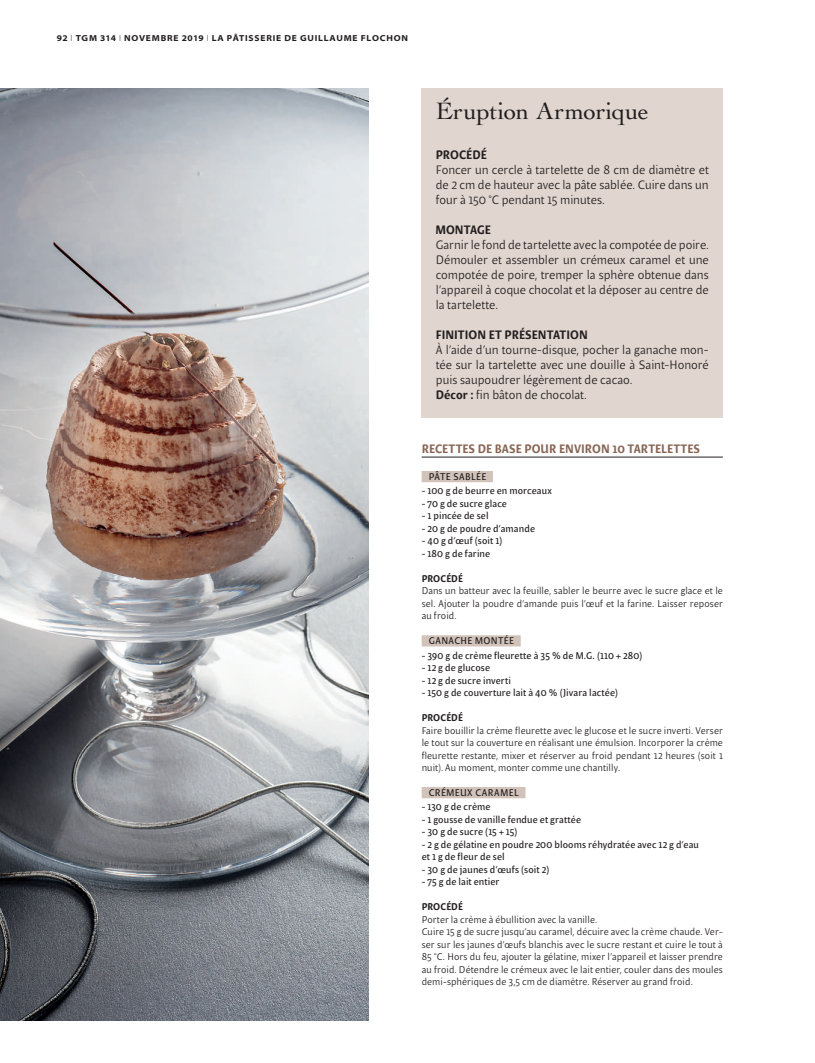
<style>
.page{position:relative;width:815px;height:1063px;background:#fff}
.page>*{position:absolute;margin:0;border:0;box-sizing:border-box;transform-origin:0 0}
.t1{font:25px "Cochin LT Std";letter-spacing:-.01em;color:#231f20}
.t2{font:12.5px/15px "Beret LT Std";color:#231f20;text-align:justify}
.t3{font:500 12.5px "Beret LT Std";letter-spacing:.005em;color:#886554}
.t4{font:500 12.5px "Beret LT Std";letter-spacing:.005em;color:#231f20}
.t5{font:10px/12.5px "Beret LT Std";letter-spacing:.01em;color:#231f20;text-align:justify}
.t6{font:10px/12.5px "Beret LT Std";letter-spacing:.015em;color:#231f20}
.t7{font:10px "Beret LT Std";letter-spacing:.045em;color:#231f20}
.t8{font:500 10px "Beret LT Std";letter-spacing:.015em;color:#231f20}
.t9{font:10px "Beret LT Std";letter-spacing:.05em;color:#231f20}
.t10{font:700 semi-expanded 8.75px "Myriad Pro";letter-spacing:.09em;color:#231f20}
.s1{font-weight:300}
.s2{font-weight:500}
</style>
<div class="page">
<img style="left:0;top:89px;width:369px;height:931px">
<div style="left:422px;top:89px;width:301px;height:329px;background:#e1d6cf"></div>
<hr style="left:422px;top:457px;width:301px;height:1px;background:#231f20">
<div style="left:422px;top:471px;width:71px;height:11px;background:#d2c3ba"></div>
<div style="left:422px;top:635px;width:99px;height:12px;background:#d2c3ba"></div>
<div style="left:422px;top:787px;width:103px;height:11px;background:#d2c3ba"></div>
<p class="t10" style="left:57px;top:33px;width:353px">92 <span class="s1">I</span> TGM 314 <span class="s1">I</span> NOVEMBRE 2019 <span class="s1">I</span> LA PÂTISSERIE DE GUILLAUME FLOCHON</p>
<h1 class="t1" style="left:436px;top:97px;width:215px">Éruption Armorique</h1>
<p class="t4" style="left:436px;top:147px;width:52px">PROCÉDÉ</p>
<p class="t2" style="left:436px;top:162px;width:274px">Foncer un cercle à tartelette de 8 cm de diamètre et de 2 cm de hauteur avec la pâte sablée. Cuire dans un four à 150 °C pendant 15 minutes.</p>
<p class="t4" style="left:436px;top:222px;width:56px">MONTAGE</p>
<p class="t2" style="left:436px;top:237px;width:274px">Garnir le fond de tartelette avec la compotée de poire.<br>Démouler et assembler un crémeux caramel et une compotée de poire, tremper la sphère obtenue dans l’appareil à coque chocolat et la déposer au centre de la tartelette.</p>
<p class="t4" style="left:436px;top:327px;width:153px">FINITION ET PRÉSENTATION</p>
<p class="t2" style="left:436px;top:342px;width:274px;text-align:left">À l’aide d’un tourne-disque, pocher la ganache mon&shy;tée sur la tartelette avec une douille à Saint-Honoré puis saupoudrer légèrement de cacao.<br><span class="s2">Décor :</span> fin bâton de chocolat.</p>
<p class="t3" style="left:422px;top:441px;width:280px">RECETTES DE BASE POUR ENVIRON 10 TARTELETTES</p>
<p class="t7" style="left:429px;top:471px;width:59px">PÂTE SABLÉE</p>
<p class="t6" style="left:422px;top:484px;width:132px">- 100 g de beurre en morceaux</p>
<p class="t6" style="left:422px;top:497px;width:87px">- 70 g de sucre glace</p>
<p class="t6" style="left:422px;top:509px;width:68px">- 1 pincée de sel</p>
<p class="t6" style="left:422px;top:522px;width:115px">- 20 g de poudre d’amande</p>
<p class="t6" style="left:422px;top:534px;width:82px">- 40 g d’œuf (soit 1)</p>
<p class="t6" style="left:422px;top:547px;width:70px">- 180 g de farine</p>
<p class="t8" style="left:422px;top:572px;width:43px">PROCÉDÉ</p>
<p class="t5" style="left:422px;top:584px;width:303px">Dans un batteur avec la feuille, sabler le beurre avec le sucre glace et le sel. Ajouter la poudre d’amande puis l’œuf et la farine. Laisser reposer au froid.</p>
<p class="t7" style="left:429px;top:635px;width:87px">GANACHE MONTÉE</p>
<p class="t6" style="left:422px;top:649px;width:222px">- 390 g de crème fleurette à 35 % de M.G. (110 + 280)</p>
<p class="t6" style="left:422px;top:661px;width:70px">- 12 g de glucose</p>
<p class="t6" style="left:422px;top:674px;width:91px">- 12 g de sucre inverti</p>
<p class="t6" style="left:422px;top:686px;width:198px">- 150 g de couverture lait à 40 % (Jivara lactée)</p>
<p class="t8" style="left:422px;top:712px;width:43px">PROCÉDÉ</p>
<p class="t5" style="left:422px;top:724px;width:303px">Faire bouillir la crème fleurette avec le glucose et le sucre inverti. Verser le tout sur la couverture en réalisant une émulsion. Incorporer la crème fleurette restante, mixer et réserver au froid pendant 12 heures (soit 1 nuit). Au moment, monter comme une chantilly.</p>
<p class="t9" style="left:429px;top:787px;width:91px">CRÉMEUX CARAMEL</p>
<p class="t6" style="left:422px;top:800px;width:70px">- 130 g de crème</p>
<p class="t6" style="left:422px;top:813px;width:161px">- 1 gousse de vanille fendue et grattée</p>
<p class="t6" style="left:422px;top:825px;width:97px">- 30 g de sucre (15 + 15)</p>
<p class="t6" style="left:422px;top:838px;width:279px">- 2 g de gélatine en poudre 200 blooms réhydratée avec 12 g d’eau et 1 g de fleur de sel</p>
<p class="t6" style="left:422px;top:863px;width:129px">- 30 g de jaunes d’œufs (soit 2)</p>
<p class="t6" style="left:422px;top:875px;width:79px">- 75 g de lait entier</p>
<p class="t8" style="left:422px;top:901px;width:43px">PROCÉDÉ</p>
<p class="t5" style="left:422px;top:913px;width:303px;text-align:left">Porter la crème à ébullition avec la vanille.<br>Cuire 15 g de sucre jusqu’au caramel, décuire avec la crème chaude. Ver&shy;ser sur les jaunes d’œufs blanchis avec le sucre restant et cuire le tout à 85 °C. Hors du feu, ajouter la gélatine, mixer l’appareil et laisser prendre au froid. Détendre le crémeux avec le lait entier, couler dans des moules demi-sphériques de 3,5 cm de diamètre. Réserver au grand froid.</p>
</div>
